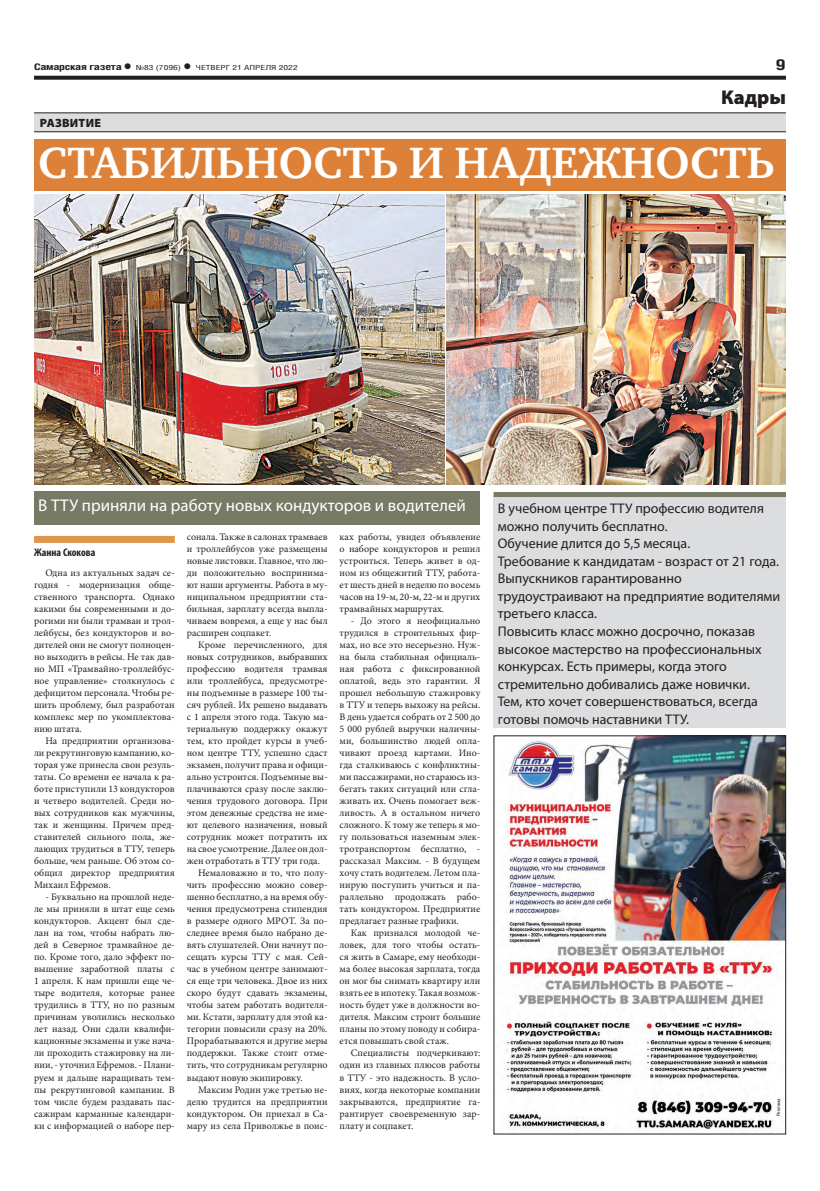
<style>
.page{position:relative;width:820px;height:1191px;background:#fff}
.page>*{position:absolute;margin:0;border:0;box-sizing:border-box;transform-origin:0 0}
.заголовок{font:700 45px "Charter C";color:#fff}
.рубрика{font:900 20px "Myriad Pro";color:#231f20}
.подзаголовок{font:17px "Myriad Pro";color:#fff}
.t1{font:700 15px "Helios Cond";color:#231f20;scale:1.4 1}
.допблок_текст{font:14px/17.5px "Myriad Pro";color:#231f20}
.надзаголовок{font:900 12px "Myriad Pro";letter-spacing:.02em;color:#231f20}
.АВТОР_цвет{font:700 condensed 11px "Myriad Pro";color:#231f20}
.ОСНОВНОЙ__копия__3{font:10px/12px "Minion Pro";color:#231f20;text-align:justify}
.t2{font:700 9px "Helios Cond";letter-spacing:-.02em;color:#231f20;scale:1.4 1}
.t3{font:7px "Helios Cond";color:#231f20;scale:1.4 1}
.ОФИЦИАЛКА_new__копия{font:5px "Myriad Pro";color:#231f20}
.s1{font-size:16px}
.s2{font-weight:700;font-size:16px}
</style>
<div class="page">
<svg style="left:34px;top:76px;width:751px;height:4px;background:#322f2f"></svg>
<div style="left:34px;top:113px;width:751px;height:19px;background:#dcdddf"></div>
<hr style="left:34px;top:113px;width:751px;height:1px;background:#231f20">
<hr style="left:34px;top:131px;width:751px;height:1px;background:#231f20">
<div style="left:34px;top:536px;width:141px;height:7px;background:#e0974d"></div>
<div style="left:34px;top:491px;width:445px;height:33px;background:#777a65"></div>
<img style="left:34px;top:194px;width:410px;height:291px">
<div style="left:34px;top:139px;width:751px;height:51px;background:#de8138"></div>
<div style="left:493px;top:492px;width:292px;height:236px;background:#dcdddf"></div>
<img style="left:504px;top:737px;width:279px;height:394px">
<div style="left:493px;top:735px;width:292px;height:399px;border:1px solid #231f20"></div>
<img style="left:446px;top:194px;width:339px;height:291px">
<div style="left:493px;top:492px;width:292px;height:5px;background:#777a65"></div>
<p class="t2" style="left:34px;top:61px;width:71px">Самарская газета<span class="s1">•</span></p>
<p class="t3" style="left:136px;top:63px;width:117px">№83 (7096) <span class="s2">•</span> ЧЕТВЕРГ 21 АПРЕЛЯ 2022</p>
<p class="t1" style="left:775px;top:55px;width:9px">9</p>
<p class="рубрика" style="left:721px;top:85px;width:66px">Кадры</p>
<p class="надзаголовок" style="left:40px;top:116px;width:63px">РАЗВИТИЕ</p>
<p class="заголовок" style="left:38px;top:138px;width:737px">СТАБИЛЬНОСТЬ И НАДЕЖНОСТЬ</p>
<p class="подзаголовок" style="left:38px;top:495px;width:429px">В ТТУ приняли на работу новых кондукторов и водителей</p>
<p class="АВТОР_цвет" style="left:34px;top:546px;width:63px">Жанна Скокова</p>
<p class="ОСНОВНОЙ__копия__3" style="left:34px;top:567px;width:142px;text-indent:11px">Одна из актуальных задач се&shy;годня - модернизация обще&shy;ственного транспорта. Однако какими бы современными и до&shy;рогими ни были трамваи и трол&shy;лейбусы, без кондукторов и во&shy;дителей они не смогут полноцен&shy;но выходить в рейсы. Не так дав&shy;но МП «Трамвайно-троллейбус&shy;ное управление» столкнулось с дефицитом персонала. Чтобы ре&shy;шить проблему, был разработан комплекс мер по укомплектова&shy;нию штата.</p>
<p class="ОСНОВНОЙ__копия__3" style="left:34px;top:735px;width:142px;text-indent:11px">На предприятии организова&shy;ли рекрутинговую кампанию, ко&shy;торая уже принесла свои резуль&shy;таты. Со времени ее начала к ра&shy;боте приступили 13 кондукторов и четверо водителей. Среди но&shy;вых сотрудников как мужчины, так и женщины. Причем пред&shy;ставителей сильного пола, же&shy;лающих трудиться в ТТУ, теперь больше, чем раньше. Об этом со&shy;общил директор предприятия Михаил Ефремов.</p>
<p class="ОСНОВНОЙ__копия__3" style="left:34px;top:891px;width:142px;text-indent:11px">- Буквально на прошлой неде&shy;ле мы приняли в штат еще семь кондукторов. Акцент был сде&shy;лан на том, чтобы набрать лю&shy;дей в Северное трамвайное де&shy;по. Кроме того, дало эффект по&shy;вышение заработной платы с 1 апреля. К нам пришли еще че&shy;тыре водителя, которые ранее трудились в ТТУ, но по разным причинам уволились несколько лет назад. Они сдали квалифи&shy;кационные экзамены и уже нача&shy;ли проходить стажировку на ли&shy;нии, - уточнил Ефремов. - Плани&shy;руем и дальше наращивать тем&shy;пы рекрутинговой кампании. В том числе будем раздавать пас&shy;сажирам карманные календари&shy;ки с информацией о наборе пер-</p>
<p class="ОСНОВНОЙ__копия__3" style="left:187px;top:531px;width:142px">сонала. Также в салонах трамваев и троллейбусов уже размещены новые листовки. Главное, что лю&shy;ди положительно воспринима&shy;ют наши аргументы. Работа в му&shy;ниципальном предприятии ста&shy;бильная, зарплату всегда выпла&shy;чиваем вовремя, а еще у нас был расширен соцпакет.</p>
<p class="ОСНОВНОЙ__копия__3" style="left:187px;top:639px;width:142px;text-indent:11px">Кроме перечисленного, для новых сотрудников, выбравших профессию водителя трамвая или троллейбуса, предусмотре&shy;ны подъемные в размере 100 ты&shy;сяч рублей. Их решено выдавать с 1 апреля этого года. Такую ма&shy;териальную поддержку окажут тем, кто пройдет курсы в учеб&shy;ном центре ТТУ, успешно сдаст экзамен, получит права и офици&shy;ально устроится. Подъемные вы&shy;плачиваются сразу после заклю&shy;чения трудового договора. При этом денежные средства не име&shy;ют целевого назначения, новый сотрудник может потратить их на свое усмотрение. Далее он дол&shy;жен отработать в ТТУ три года.</p>
<p class="ОСНОВНОЙ__копия__3" style="left:187px;top:867px;width:142px;text-indent:11px">Немаловажно и то, что полу&shy;чить профессию можно совер&shy;шенно бесплатно, а на время обу&shy;чения предусмотрена стипендия в размере одного МРОТ. За по&shy;следнее время было набрано де&shy;вять слушателей. Они начнут по&shy;сещать курсы ТТУ с мая. Сей&shy;час в учебном центре занимают&shy;ся еще три человека. Двое из них скоро будут сдавать экзамены, чтобы затем работать водителя&shy;ми. Кстати, зарплату для этой ка&shy;тегории повысили сразу на 20%.<br>Прорабатываются и другие меры поддержки. Также стоит отме&shy;тить, что сотрудникам регулярно выдают новую экипировку.</p>
<p class="ОСНОВНОЙ__копия__3" style="left:187px;top:1083px;width:142px;text-indent:11px">Максим Родин уже третью не&shy;делю трудится на предприятии кондуктором. Он приехал в Са&shy;мару из села Приволжье в поис-</p>
<p class="ОСНОВНОЙ__копия__3" style="left:339px;top:531px;width:142px">ках работы, увидел объявление о наборе кондукторов и решил устроиться. Теперь живет в од&shy;ном из общежитий ТТУ, работа&shy;ет шесть дней в неделю по восемь часов на 19-м, 20-м, 22-м и других трамвайных маршрутах.</p>
<p class="ОСНОВНОЙ__копия__3" style="left:339px;top:615px;width:142px;text-indent:11px">- До этого я неофициально трудился в строительных фир&shy;мах, но все это несерьезно. Нуж&shy;на была стабильная официаль&shy;ная работа с фиксированной оплатой, ведь это гарантии. Я прошел небольшую стажировку в ТТУ и теперь выхожу на рейсы.<br>В день удается собрать от 2 500 до 5 000 рублей выручки наличны&shy;ми, большинство людей опла&shy;чивают проезд картами. Ино&shy;гда сталкиваюсь с конфликтны&shy;ми пассажирами, но стараюсь из&shy;бегать таких ситуаций или сгла&shy;живать их. Очень помогает веж&shy;ливость. А в остальном ничего сложного. К тому же теперь я мо&shy;гу пользоваться наземным элек&shy;тротранспортом бесплатно, - рассказал Максим. - В будущем хочу стать водителем. Летом пла&shy;нирую поступить учиться и па&shy;раллельно продолжать рабо&shy;тать кондуктором. Предприятие предлагает разные графики.</p>
<p class="ОСНОВНОЙ__копия__3" style="left:339px;top:927px;width:142px;text-indent:11px">Как признался молодой че&shy;ловек, для того чтобы остать&shy;ся жить в Самаре, ему необходи&shy;ма более высокая зарплата, тогда он мог бы снимать квартиру или взять ее в ипотеку. Такая возмож&shy;ность будет уже в должности во&shy;дителя. Максим строит большие планы по этому поводу и собира&shy;ется повышать свой стаж.</p>
<p class="ОСНОВНОЙ__копия__3" style="left:339px;top:1047px;width:142px;text-indent:11px">Специалисты подчеркивают: один из главных плюсов работы в ТТУ - это надежность. В усло&shy;виях, когда некоторые компании закрываются, предприятие га&shy;рантирует своевременную зар&shy;плату и соцпакет.</p>
<p class="допблок_текст" style="left:497px;top:499px;width:267px">В учебном центре ТТУ профессию водителя можно получить бесплатно.</p>
<p class="допблок_текст" style="left:497px;top:534px;width:194px">Обучение длится до 5,5 месяца.</p>
<p class="допблок_текст" style="left:497px;top:552px;width:282px">Требование к кандидатам - возраст от 21 года.</p>
<p class="допблок_текст" style="left:497px;top:569px;width:284px">Выпускников гарантированно трудоустраивают на предприятие водителями третьего класса.</p>
<p class="допблок_текст" style="left:497px;top:622px;width:265px">Повысить класс можно досрочно, показав высокое мастерство на профессиональных конкурсах. Есть примеры, когда этого стремительно добивались даже новички.</p>
<p class="допблок_текст" style="left:497px;top:692px;width:261px">Тем, кто хочет совершенствоваться, всегда готовы помочь наставники ТТУ.</p>
<p class="ОФИЦИАЛКА_new__копия" style="left:775px;top:1116px;width:20px;rotate:-90deg">Реклама</p>
</div>
